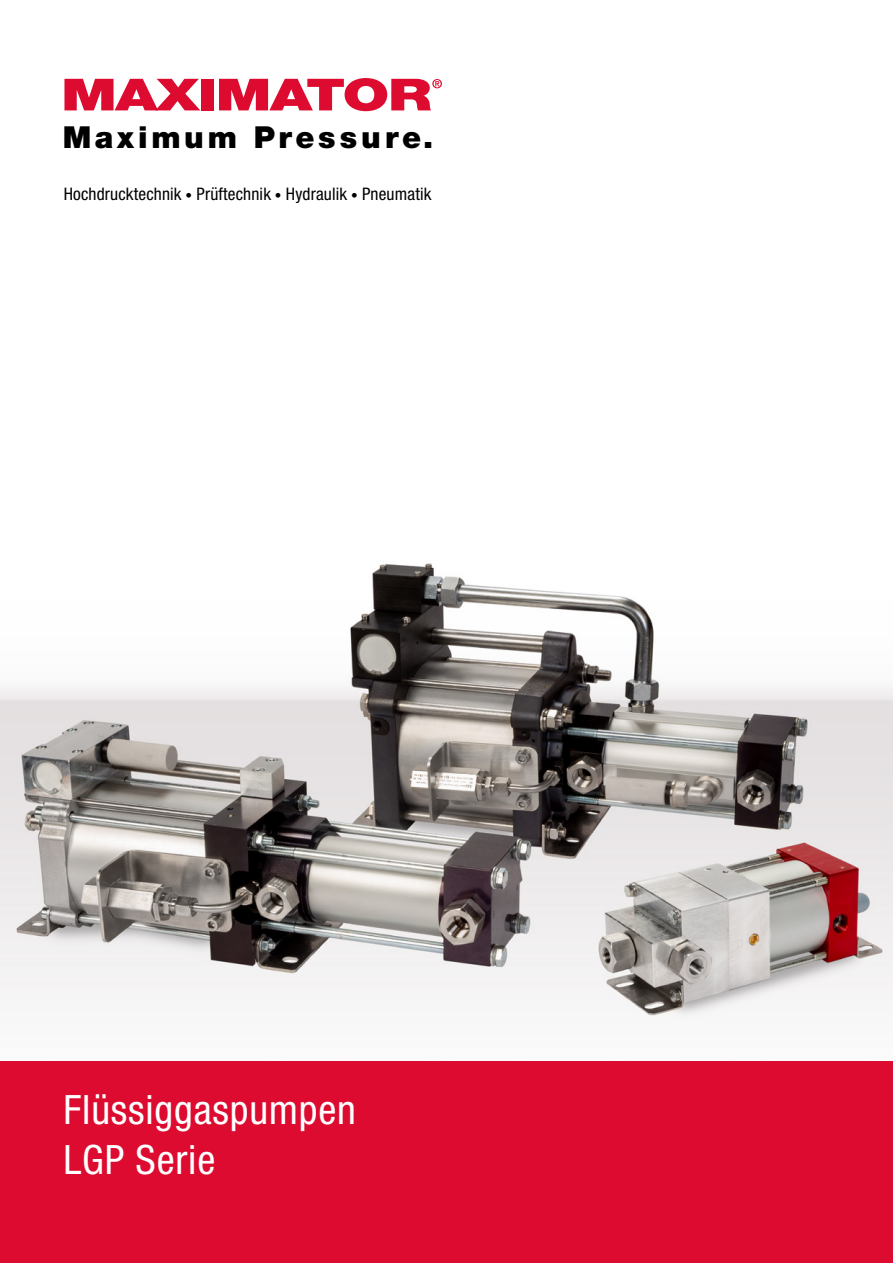
<style>
.page{position:relative;width:893px;height:1263px;background:#fff}
.page>*{position:absolute;margin:0;border:0;box-sizing:border-box;transform-origin:0 0}
.t1{font:condensed 40.5px/49.7px "Helvetica Neue LT Std";letter-spacing:.02em;color:#fff}
.t2{font:900 30.3px "Helvetica Neue LT Std";letter-spacing:.125em;color:#000}
.t3{font:condensed 17.25px "Helvetica Neue LT Std";letter-spacing:.01em;color:#000}
.s1{font-size:13.2px}
</style>
<div class="page">
<div style="left:0;top:1060px;width:893px;height:203px;background:#dd0b2f"></div>
<img style="left:0;top:563px;width:893px;height:454px">
<svg style="left:64px;top:79px;width:136px;height:31px"></svg>
<div style="left:201px;top:79px;width:13px;height:31px;background:#dd0b2f"></div>
<svg style="left:219px;top:78px;width:223px;height:33px"></svg>
<h2 class="t2" style="left:63px;top:119px;width:372px">Maximum Pressure.</h2>
<p class="t3" style="left:64px;top:184px;width:369px">Hochdrucktechnik <span class="s1">•</span> Prüftechnik <span class="s1">•</span> Hydraulik <span class="s1">•</span> Pneumatik</p>
<h1 class="t1" style="left:63px;top:1085px;width:294px">Flüssiggaspumpen<br>LGP Serie</h1>
</div>
